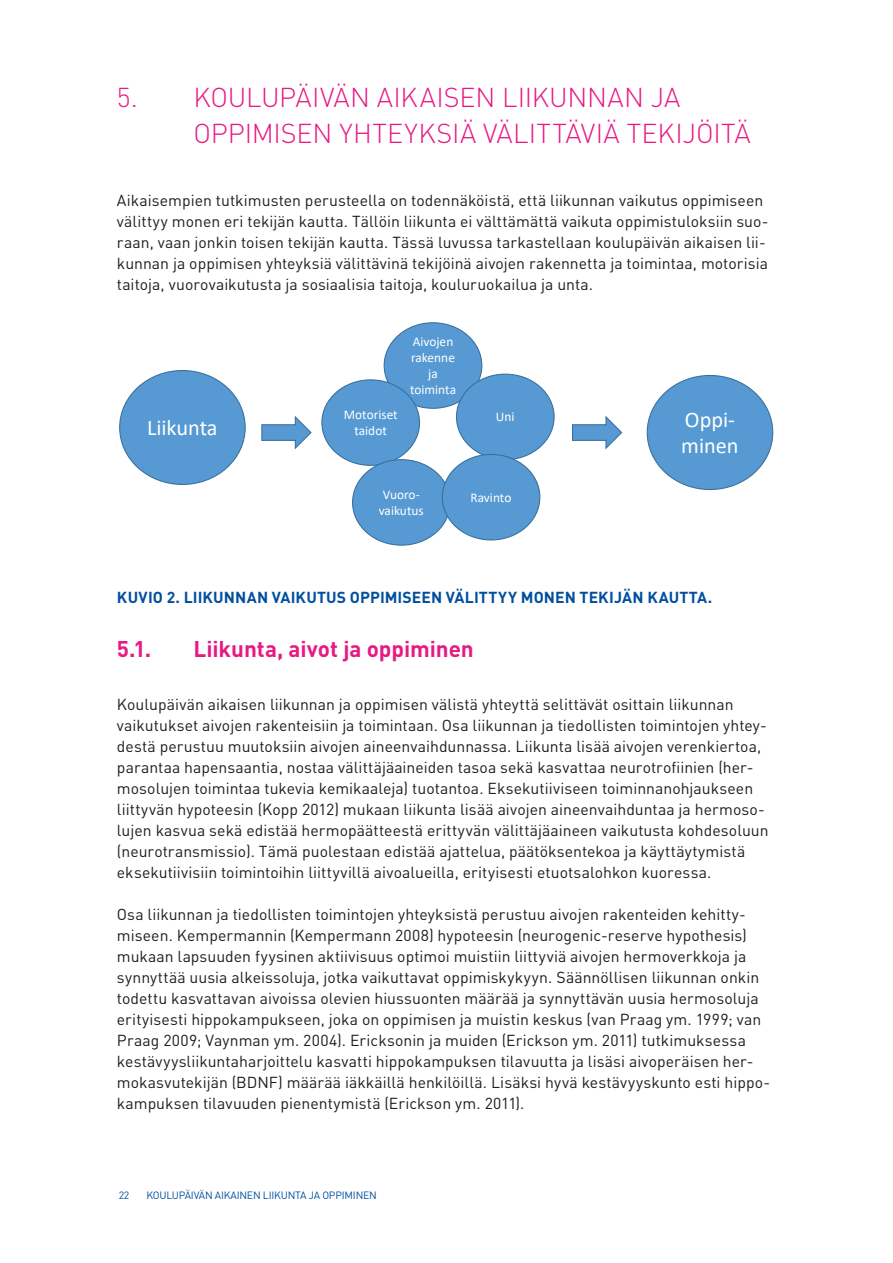
<style>
.page{position:relative;width:893px;height:1263px;background:#fff}
.page>*{position:absolute;margin:0;border:0;box-sizing:border-box;transform-origin:0 0}
.t1{font:300 27px/36px "DIN";letter-spacing:-.005em;color:#e71a84}
.t2{font:700 22.5px "DIN";letter-spacing:-.005em;color:#e71a84}
.t3{font:22.2px/26.7px "Calibri";color:#fff}
.t4{font:15.75px/21px "DIN";letter-spacing:.005em;color:#1d1d1b}
.t5{font:700 15.75px "DIN";letter-spacing:.005em;color:#004f9f}
.t6{font:13.35px/16px "Calibri";color:#fff;text-align:center}
.t7{font:10.5px "DIN";letter-spacing:-.02em;color:#004f9f}
</style>
<div class="page">
<div style="left:120px;top:370px;width:125px;height:114px;background:#5699d3;border-radius:50%"></div>
<div style="left:647px;top:375px;width:126px;height:114px;background:#5699d3;border-radius:50%"></div>
<div style="left:384px;top:323px;width:98px;height:85px;background:#5699d3;border-radius:50%"></div>
<div style="left:322px;top:380px;width:97px;height:85px;background:#5699d3;border-radius:50%"></div>
<div style="left:353px;top:460px;width:97px;height:85px;background:#5699d3;border-radius:50%"></div>
<div style="left:456px;top:374px;width:98px;height:86px;background:#5699d3;border-radius:50%"></div>
<div style="left:442px;top:454px;width:98px;height:86px;background:#5699d3;border-radius:50%"></div>
<svg style="left:261px;top:416px;width:51px;height:34px"></svg>
<svg style="left:572px;top:415px;width:51px;height:35px"></svg>
<h1 class="t1" style="left:193px;top:79px;width:559px;text-indent:-77px">5. KOULUPÄIVÄN AIKAISEN LIIKUNNAN JA<br>OPPIMISEN YHTEYKSIÄ VÄLITTÄVIÄ TEKIJÖITÄ</h1>
<p class="t4" style="left:117px;top:189px;width:653px">Aikaisempien tutkimusten perusteella on todennäköistä, että liikunnan vaikutus oppimiseen välittyy monen eri tekijän kautta. Tällöin liikunta ei välttämättä vaikuta oppimistuloksiin suo&shy;raan, vaan jonkin toisen tekijän kautta. Tässä luvussa tarkastellaan koulupäivän aikaisen lii&shy;kunnan ja oppimisen yhteyksiä välittävinä tekijöinä aivojen rakennetta ja toimintaa, motorisia taitoja, vuorovaikutusta ja sosiaalisia taitoja, kouluruokailua ja unta.</p>
<p class="t6" style="left:410px;top:333px;width:48px">Aivojen rakenne ja toiminta</p>
<p class="t6" style="left:344px;top:406px;width:55px">Motoriset taidot</p>
<h3 class="t3" style="left:147px;top:414px;width:72px">Liikunta</h3>
<h3 class="t3" style="left:681px;top:405px;width:59px">Oppi&shy;minen</h3>
<p class="t6" style="left:496px;top:409px;width:20px">Uni</p>
<p class="t6" style="left:379px;top:486px;width:47px;text-align:left">Vuoro&shy;vaikutus</p>
<p class="t6" style="left:471px;top:489px;width:42px">Ravinto</p>
<p class="t5" style="left:117px;top:587px;width:595px">KUVIO 2. LIIKUNNAN VAIKUTUS OPPIMISEEN VÄLITTYY MONEN TEKIJÄN KAUTTA.</p>
<h2 class="t2" style="left:117px;top:634px;width:32px">5.1.</h2>
<h2 class="t2" style="left:193px;top:634px;width:282px">Liikunta, aivot ja oppiminen</h2>
<p class="t4" style="left:117px;top:693px;width:653px">Koulupäivän aikaisen liikunnan ja oppimisen välistä yhteyttä selittävät osittain liikunnan vaikutukset aivojen rakenteisiin ja toimintaan. Osa liikunnan ja tiedollisten toimintojen yhtey&shy;destä perustuu muutoksiin aivojen aineenvaihdunnassa. Liikunta lisää aivojen verenkiertoa, parantaa hapensaantia, nostaa välittäjäaineiden tasoa sekä kasvattaa neurotrofiinien (her&shy;mosolujen toimintaa tukevia kemikaaleja) tuotantoa. Eksekutiiviseen toiminnanohjaukseen liittyvän hypoteesin (Kopp 2012) mukaan liikunta lisää aivojen aineenvaihduntaa ja hermoso&shy;lujen kasvua sekä edistää hermopäätteestä erittyvän välittäjäaineen vaikutusta kohdesoluun (neurotransmissio). Tämä puolestaan edistää ajattelua, päätöksentekoa ja käyttäytymistä eksekutiivisiin toimintoihin liittyvillä aivoalueilla, erityisesti etuotsalohkon kuoressa.</p>
<p class="t4" style="left:117px;top:903px;width:655px">Osa liikunnan ja tiedollisten toimintojen yhteyksistä perustuu aivojen rakenteiden kehitty&shy;miseen. Kempermannin (Kempermann 2008) hypoteesin (neurogenic-reserve hypothesis) mukaan lapsuuden fyysinen aktiivisuus optimoi muistiin liittyviä aivojen hermoverkkoja ja synnyttää uusia alkeissoluja, jotka vaikuttavat oppimiskykyyn. Säännöllisen liikunnan onkin todettu kasvattavan aivoissa olevien hiussuonten määrää ja synnyttävän uusia hermosoluja erityisesti hippokampukseen, joka on oppimisen ja muistin keskus (van Praag ym. 1999; van Praag 2009; Vaynman ym. 2004). Ericksonin ja muiden (Erickson ym. 2011) tutkimuksessa kestävyysliikuntaharjoittelu kasvatti hippokampuksen tilavuutta ja lisäsi aivoperäisen her&shy;mokasvutekijän (BDNF) määrää iäkkäillä henkilöillä. Lisäksi hyvä kestävyyskunto esti hippo&shy;kampuksen tilavuuden pienentymistä (Erickson ym. 2011).</p>
<p class="t7" style="left:119px;top:1189px;width:12px">22</p>
<p class="t7" style="left:146px;top:1189px;width:232px">KOULUPÄIVÄN AIKAINEN LIIKUNTA JA OPPIMINEN</p>
</div>
